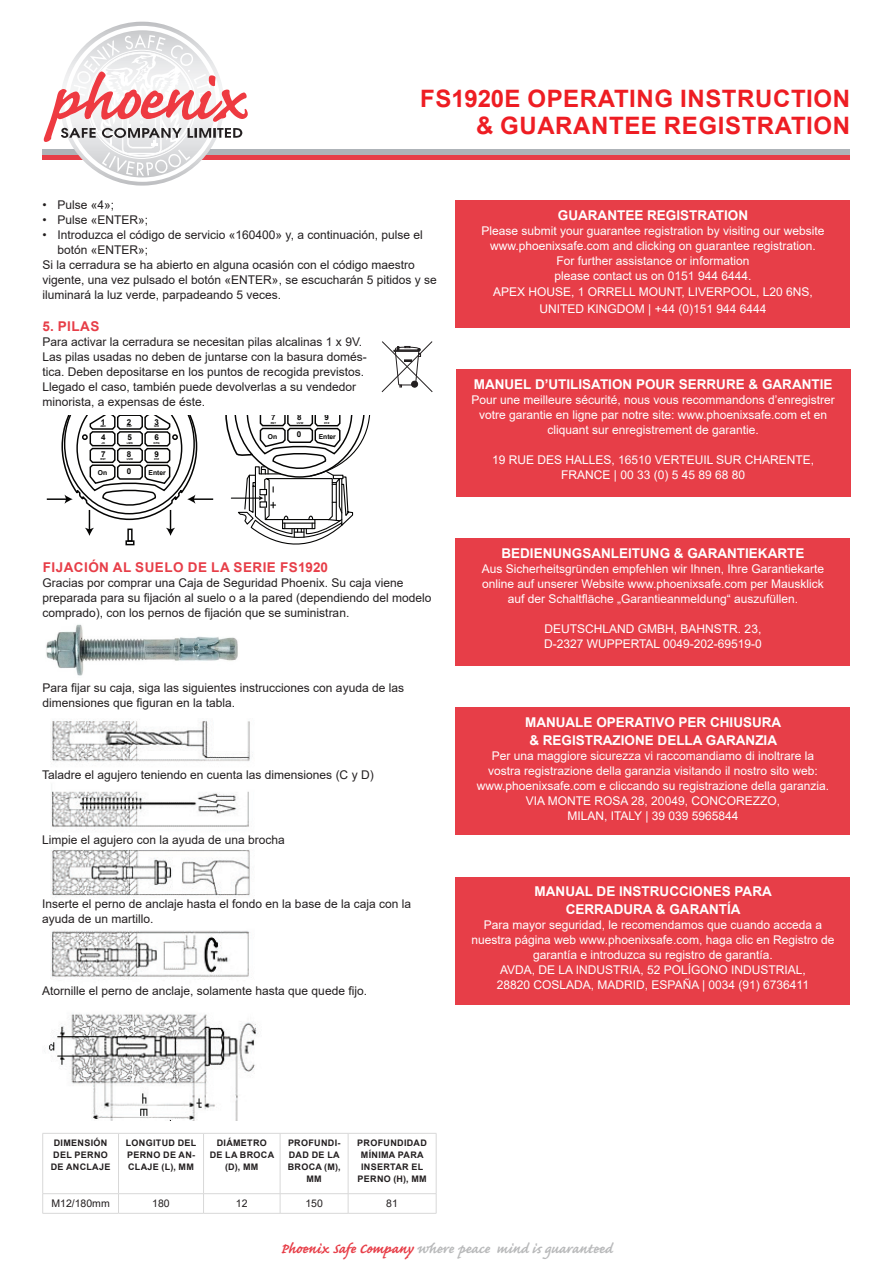
<style>
.page{position:relative;width:893px;height:1263px;background:#fff}
.page>*{position:absolute;margin:0;border:0;box-sizing:border-box;transform-origin:0 0}
.t1{font:700 24px/27px "Arial";letter-spacing:.025em;color:#ee1d23;text-align:right}
.t2{font:700 18px "Caflisch Script Pro";color:#b9babb}
.t3{font:700 13.5px/18px "Arial";color:#fff;text-align:center}
.Bullet{font:700 13.5px "Arial";letter-spacing:.035em;color:#e73e48}
.t4{font:12px/15px "Arial";color:#fff;text-align:center}
.Bullet-2{font:12px/15px "Arial";color:#231f20}
.Bullet-3{font:10.5px "Arial";color:#231f20}
.Bullet-4{font:700 9px/12px "Arial";letter-spacing:.035em;color:#231f20;text-align:center}
.t5{font:700 8.1px "Arial";color:#050504}
.t6{font:700 6.75px "Arial";color:#050504}
.t7{font:700 2.7px "Arial";color:#050504}
.s1{color:#e73e48}
</style>
<div class="page">
<hr style="left:43px;top:1133px;width:75px;height:1px;background:#d8d8d8">
<hr style="left:42px;top:1133px;width:1px;height:60px;background:#d8d8d8">
<hr style="left:118px;top:1133px;width:86px;height:1px;background:#d8d8d8">
<hr style="left:118px;top:1133px;width:1px;height:60px;background:#d8d8d8">
<hr style="left:204px;top:1133px;width:76px;height:1px;background:#d8d8d8">
<hr style="left:203px;top:1133px;width:1px;height:60px;background:#d8d8d8">
<hr style="left:280px;top:1133px;width:68px;height:1px;background:#d8d8d8">
<hr style="left:280px;top:1133px;width:1px;height:60px;background:#d8d8d8">
<hr style="left:348px;top:1133px;width:88px;height:1px;background:#d8d8d8">
<hr style="left:348px;top:1133px;width:1px;height:60px;background:#d8d8d8">
<hr style="left:436px;top:1133px;width:1px;height:60px;background:#d8d8d8">
<hr style="left:43px;top:1193px;width:75px;height:1px;background:#d8d8d8">
<svg style="left:42px;top:1194px;width:1px;height:19px"></svg>
<hr style="left:118px;top:1193px;width:86px;height:1px;background:#d8d8d8">
<svg style="left:118px;top:1194px;width:1px;height:19px"></svg>
<hr style="left:204px;top:1193px;width:76px;height:1px;background:#d8d8d8">
<svg style="left:203px;top:1194px;width:1px;height:19px"></svg>
<hr style="left:280px;top:1193px;width:68px;height:1px;background:#d8d8d8">
<svg style="left:280px;top:1194px;width:1px;height:19px"></svg>
<hr style="left:348px;top:1193px;width:88px;height:1px;background:#d8d8d8">
<svg style="left:348px;top:1194px;width:1px;height:19px"></svg>
<svg style="left:436px;top:1194px;width:1px;height:19px"></svg>
<hr style="left:43px;top:1213px;width:75px;height:1px;background:#d8d8d8">
<hr style="left:118px;top:1213px;width:86px;height:1px;background:#d8d8d8">
<hr style="left:204px;top:1213px;width:76px;height:1px;background:#d8d8d8">
<hr style="left:280px;top:1213px;width:68px;height:1px;background:#d8d8d8">
<hr style="left:348px;top:1213px;width:88px;height:1px;background:#d8d8d8">
<svg style="left:381px;top:341px;width:52px;height:52px"></svg>
<svg style="left:225px;top:415px;width:146px;height:130px"></svg>
<hr style="left:47px;top:498px;width:20px;height:2px;background:#050504">
<hr style="left:193px;top:498px;width:20px;height:2px;background:#050504">
<div style="left:127px;top:529px;width:6px;height:13px;border:1px solid #050504"></div>
<div style="left:125px;top:540px;width:9px;height:5px;border:1px solid #050504"></div>
<svg style="left:61px;top:415px;width:137px;height:121px"></svg>
<div style="left:455px;top:200px;width:395px;height:128px;background:#e73e48"></div>
<div style="left:456px;top:369px;width:395px;height:128px;background:#e73e48"></div>
<div style="left:455px;top:538px;width:395px;height:128px;background:#e73e48"></div>
<div style="left:455px;top:708px;width:395px;height:127px;background:#e73e48"></div>
<div style="left:455px;top:877px;width:395px;height:127px;background:#e73e48"></div>
<img style="left:49px;top:720px;width:209px;height:400px">
<img style="left:46px;top:624px;width:192px;height:52px">
<div style="left:43px;top:154px;width:807px;height:6px;background:#e73e48"></div>
<div style="left:43px;top:149px;width:807px;height:5px;background:#aeb3b8"></div>
<svg style="left:43px;top:26px;width:205px;height:156px"></svg>
<h1 class="t1" style="left:420px;top:85px;width:432px">FS1920E OPERATING INSTRUCTION &amp; GUARANTEE REGISTRATION</h1>
<p class="Bullet-2" style="left:43px;top:197px;width:73px">• Pulse «4»;</p>
<p class="Bullet-2" style="left:43px;top:212px;width:107px">• Pulse «ENTER»;</p>
<p class="Bullet-2" style="left:57px;top:227px;width:367px;text-indent:-15px">• Introduzca el código de servicio «160400» y, a continuación, pulse el botón «ENTER»;</p>
<p class="Bullet-2" style="left:43px;top:257px;width:396px">Si la cerradura se ha abierto en alguna ocasión con el código maestro vigente, una vez pulsado el botón «ENTER», se escucharán 5 pitidos y se iluminará la luz verde, parpadeando 5 veces.</p>
<p class="Bullet" style="left:43px;top:316px;width:58px">5. PILAS</p>
<p class="Bullet-2" style="left:43px;top:334px;width:326px">Para activar la cerradura se necesitan pilas alcalinas 1 x 9V.<br>Las pilas usadas no deben de juntarse con la basura domés&shy;tica. Deben depositarse en los puntos de recogida previstos.<br>Llegado el caso, también puede devolverlas a su vendedor minorista, a expensas de éste.</p>
<p class="t5" style="left:271px;top:411px;width:6px">7</p>
<p class="t5" style="left:297px;top:411px;width:6px">8</p>
<p class="t5" style="left:325px;top:411px;width:6px">9</p>
<p class="t5" style="left:297px;top:429px;width:6px">0</p>
<p class="t5" style="left:101px;top:416px;width:6px">1</p>
<p class="t5" style="left:127px;top:416px;width:6px">2</p>
<p class="t5" style="left:154px;top:416px;width:6px">3</p>
<p class="t7" style="left:100px;top:424px;width:7px">ABC</p>
<p class="t7" style="left:127px;top:424px;width:7px">DEF</p>
<p class="t7" style="left:154px;top:424px;width:6px">GHI</p>
<p class="t7" style="left:271px;top:421px;width:7px">RST</p>
<p class="t7" style="left:297px;top:421px;width:8px">UVW</p>
<p class="t7" style="left:324px;top:421px;width:7px">XYZ</p>
<p class="t5" style="left:127px;top:431px;width:6px">5</p>
<p class="t5" style="left:154px;top:431px;width:6px">6</p>
<p class="t6" style="left:268px;top:432px;width:11px">On</p>
<p class="t6" style="left:319px;top:432px;width:19px">Enter</p>
<p class="t5" style="left:101px;top:431px;width:6px">4</p>
<p class="t6" style="left:98px;top:468px;width:11px">On</p>
<p class="t7" style="left:102px;top:441px;width:5px">JK</p>
<p class="t7" style="left:127px;top:441px;width:7px">LMN</p>
<p class="t7" style="left:154px;top:441px;width:7px">OPQ</p>
<p class="t7" style="left:101px;top:458px;width:7px">RST</p>
<p class="t7" style="left:127px;top:458px;width:8px">UVW</p>
<p class="t7" style="left:154px;top:458px;width:7px">XYZ</p>
<p class="t6" style="left:149px;top:468px;width:19px">Enter</p>
<p class="t5" style="left:101px;top:448px;width:6px">7</p>
<p class="t5" style="left:127px;top:448px;width:6px">8</p>
<p class="t5" style="left:154px;top:448px;width:6px">9</p>
<p class="t5" style="left:127px;top:466px;width:6px">0</p>
<p class="Bullet" style="left:43px;top:558px;width:287px">FIJACIÓN AL SUELO DE LA SERIE FS1920</p>
<p class="Bullet-2" style="left:43px;top:575px;width:390px">Gracias por comprar una Caja de Seguridad Phoenix. Su caja viene preparada para su fijación al suelo o a la pared (dependiendo del modelo comprado), con los pernos de fijación que se suministran.</p>
<p class="Bullet-2" style="left:43px;top:680px;width:363px">Para fijar su caja, siga las siguientes instrucciones con ayuda de las dimensiones que figuran en la tabla.</p>
<p class="Bullet-2" style="left:42px;top:767px;width:333px">Taladre el agujero teniendo en cuenta las dimensiones (C y D)</p>
<p class="Bullet-2" style="left:42px;top:832px;width:244px">Limpie el agujero con la ayuda de una brocha</p>
<p class="Bullet-2" style="left:42px;top:896px;width:370px">Inserte el perno de anclaje hasta el fondo en la base de la caja con la ayuda de un martillo.</p>
<p class="Bullet-2" style="left:42px;top:983px;width:326px">Atornille el perno de anclaje, solamente hasta que quede fijo.</p>
<p class="t3" style="left:558px;top:206px;width:192px">GUARANTEE REGISTRATION</p>
<p class="t4" style="left:482px;top:223px;width:344px">Please submit your guarantee registration by visiting our website</p>
<p class="t4" style="left:490px;top:238px;width:327px">www.phoenixsafe.com and clicking on guarantee registration.</p>
<p class="t4" style="left:555px;top:253px;width:198px;text-align:left">For further assistance or information please contact us on 0151 944 6444.</p>
<p class="t4" style="left:493px;top:284px;width:321px">APEX HOUSE, 1 ORRELL MOUNT, LIVERPOOL, L20 6NS,</p>
<p class="t4" style="left:539px;top:301px;width:228px">UNITED KINGDOM | +44 (0)151 944 6444</p>
<p class="t3" style="left:474px;top:375px;width:360px">MANUEL D’UTILISATION POUR SERRURE &amp; GARANTIE</p>
<p class="t4" style="left:471px;top:392px;width:365px">Pour une meilleure sécurité, nous vous recommandons d’enregistrer</p>
<p class="t4" style="left:479px;top:407px;width:350px">votre garantie en ligne par notre site: www.phoenixsafe.com et en cliquant sur enregistrement de garantie.</p>
<p class="t4" style="left:492px;top:452px;width:324px">19 RUE DES HALLES, 16510 VERTEUIL SUR CHARENTE,</p>
<p class="t4" style="left:561px;top:467px;width:185px">FRANCE | 00 33 (0) 5 45 89 68 80</p>
<p class="t3" style="left:501px;top:544px;width:304px">BEDIENUNGSANLEITUNG &amp; GARANTIEKARTE</p>
<p class="t4" style="left:482px;top:561px;width:344px">Aus Sicherheitsgründen empfehlen wir Ihnen, Ihre Garantiekarte online auf unserer Website www.phoenixsafe.com per Mausklick auf der Schaltfläche „Garantieanmeldung“ auszufüllen.</p>
<p class="t4" style="left:544px;top:621px;width:219px;text-align:left">DEUTSCHLAND GMBH, BAHNSTR. 23,<br>D-2327 WUPPERTAL 0049-202-69519-0</p>
<p class="t3" style="left:525px;top:713px;width:258px">MANUALE OPERATIVO PER CHIUSURA &amp; REGISTRAZIONE DELLA GARANZIA</p>
<p class="t4" style="left:477px;top:748px;width:354px">Per una maggiore sicurezza vi raccomandiamo di inoltrare la vostra registrazione della garanzia visitando il nostro sito web: www.phoenixsafe.com e cliccando su registrazione della garanzia.</p>
<p class="t4" style="left:526px;top:793px;width:256px">VIA MONTE ROSA 28, 20049, CONCOREZZO,<br>MILAN, ITALY | 39 039 5965844</p>
<p class="t3" style="left:535px;top:882px;width:239px">MANUAL DE INSTRUCCIONES PARA</p>
<p class="t3" style="left:566px;top:900px;width:176px">CERRADURA &amp; GARANTÍA</p>
<p class="t4" style="left:471px;top:917px;width:364px">Para mayor seguridad, le recomendamos que cuando acceda a nuestra página web www.phoenixsafe.com, haga clic en Registro de garantía e introduzca su registro de garantía.</p>
<p class="t4" style="left:497px;top:962px;width:314px;text-align:left">AVDA, DE LA INDUSTRIA, 52 POLÍGONO INDUSTRIAL,<br>28820 COSLADA, MADRID, ESPAÑA | 0034 (91) 6736411</p>
<p class="Bullet-4" style="left:51px;top:1137px;width:61px">DIMENSIÓN<br>DEL PERNO<br>DE ANCLAJE</p>
<p class="Bullet-4" style="left:126px;top:1137px;width:72px;text-align:left">LONGITUD DEL<br>PERNO DE AN-<br>CLAJE (L), MM</p>
<p class="Bullet-4" style="left:210px;top:1137px;width:66px">DIÁMETRO<br>DE LA BROCA (D), MM</p>
<p class="Bullet-4" style="left:288px;top:1137px;width:54px">PROFUNDI-<br>DAD DE LA<br>BROCA (M),<br>MM</p>
<p class="Bullet-4" style="left:357px;top:1137px;width:71px">PROFUNDIDAD<br>MÍNIMA PARA<br>INSERTAR EL<br>PERNO (H), MM</p>
<p class="Bullet-3" style="left:51px;top:1196px;width:60px">M12/180mm</p>
<p class="Bullet-3" style="left:152px;top:1196px;width:19px">180</p>
<p class="Bullet-3" style="left:236px;top:1196px;width:13px">12</p>
<p class="Bullet-3" style="left:305px;top:1196px;width:19px">150</p>
<p class="Bullet-3" style="left:386px;top:1196px;width:13px">81</p>
<h2 class="t2" style="left:280px;top:1239px;width:334px"><span class="s1">Phoenix Safe Company</span> where peace mind is guaranteed</h2>
</div>
